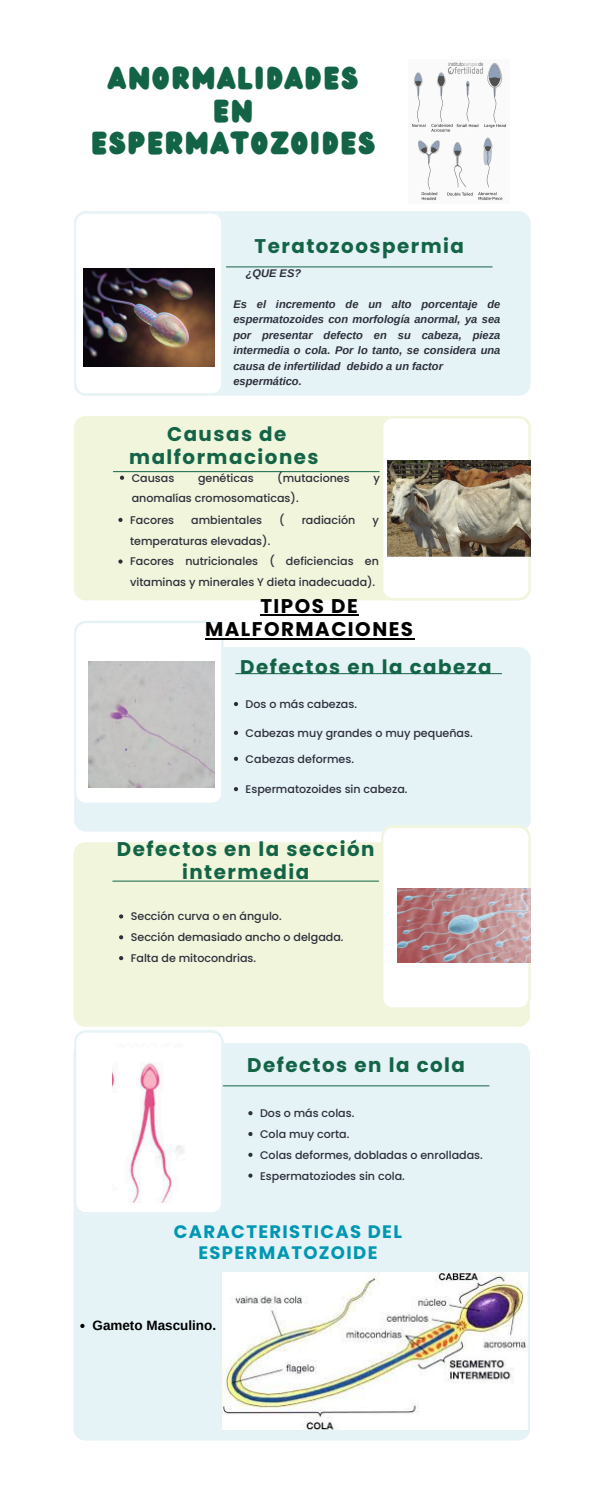
<style>
.page{position:relative;width:600px;height:1500px;background:#fff}
.page>*{position:absolute;margin:0;border:0;box-sizing:border-box;transform-origin:0 0}
.t1{font:27.8px/32.7px "Wedges";letter-spacing:.075em;color:#136447;text-align:center}
.t2{font:700 19.8px/23.2px "Poppins";letter-spacing:.075em;color:#136447;text-align:center}
.t3{font:700 19.8px/23.2px "Poppins";letter-spacing:.075em;color:#000;text-align:center}
.t4{font:700 18px/21.1px "Poppins";letter-spacing:.075em;color:#0097b2;text-align:center}
.t5{font:700 13.5px "Arimo";color:#000}
.t6{font:500 11.1px/20.8px "Poppins";color:#2d2f3b}
.t7{font:italic 700 11.1px/15.5px "Arimo";color:#2d2f3b}
</style>
<div class="page">
<div style="left:224px;top:211px;width:307px;height:185px;background:#e5f2f6"></div>
<svg style="left:74px;top:211px;width:150px;height:185px"></svg>
<hr style="left:226px;top:267px;width:266px;height:1px;background:#136447">
<div style="left:74px;top:416px;width:307px;height:184px;background:#f0f5db"></div>
<svg style="left:381px;top:416px;width:150px;height:184px"></svg>
<hr style="left:113px;top:471px;width:266px;height:1px;background:#136447">
<div style="left:74px;top:647px;width:457px;height:185px;background:#e5f2f6"></div>
<svg style="left:74px;top:621px;width:150px;height:184px"></svg>
<hr style="left:236px;top:673px;width:266px;height:1px;background:#136447">
<div style="left:73px;top:1043px;width:457px;height:398px;background:#e5f2f6"></div>
<svg style="left:74px;top:1030px;width:150px;height:185px"></svg>
<hr style="left:223px;top:1086px;width:266px;height:1px;background:#136447">
<div style="left:73px;top:842px;width:457px;height:185px;background:#f0f5db"></div>
<svg style="left:381px;top:825px;width:150px;height:185px"></svg>
<hr style="left:113px;top:881px;width:266px;height:1px;background:#136447">
<img style="left:412px;top:62px;width:95px;height:139px">
<img style="left:83px;top:268px;width:132px;height:99px">
<img style="left:387px;top:461px;width:143px;height:96px">
<img style="left:89px;top:661px;width:126px;height:127px">
<img style="left:398px;top:888px;width:132px;height:74px">
<img style="left:113px;top:1043px;width:79px;height:160px">
<img style="left:222px;top:1273px;width:305px;height:157px">
<hr style="left:260px;top:614px;width:99px;height:2px;background:#000">
<hr style="left:205px;top:638px;width:210px;height:1px;background:#000">
<svg style="left:120px;top:476px;width:4px;height:4px"></svg>
<svg style="left:118px;top:518px;width:5px;height:4px"></svg>
<svg style="left:118px;top:559px;width:5px;height:5px"></svg>
<svg style="left:234px;top:702px;width:4px;height:4px"></svg>
<svg style="left:234px;top:731px;width:4px;height:4px"></svg>
<svg style="left:234px;top:757px;width:4px;height:4px"></svg>
<svg style="left:234px;top:787px;width:4px;height:4px"></svg>
<svg style="left:119px;top:914px;width:4px;height:5px"></svg>
<svg style="left:119px;top:935px;width:4px;height:4px"></svg>
<svg style="left:119px;top:956px;width:4px;height:4px"></svg>
<svg style="left:248px;top:1111px;width:5px;height:4px"></svg>
<svg style="left:248px;top:1132px;width:5px;height:4px"></svg>
<svg style="left:248px;top:1153px;width:5px;height:4px"></svg>
<svg style="left:248px;top:1174px;width:5px;height:4px"></svg>
<svg style="left:80px;top:1324px;width:5px;height:4px"></svg>
<p class="t1" style="left:91px;top:63px;width:285px">ANORMALIDADES<br>EN<br>ESPERMATOZOIDES</p>
<p class="t2" style="left:255px;top:235px;width:211px">Teratozoospermia</p>
<p class="t7" style="left:246px;top:265px;width:57px">¿QUE ES?</p>
<h1 class="t7" style="left:233px;top:296px;width:269px">Es el incremento de un alto porcentaje de espermatozoides con morfología anormal, ya sea por presentar defecto en su cabeza, pieza intermedia o cola. Por lo tanto, se considera una causa de infertilidad debido a un factor espermático.</h1>
<p class="t2" style="left:129px;top:422px;width:191px">Causas de malformaciones</p>
<h3 class="t6" style="left:132px;top:467px;width:44px">Causas</h3>
<h3 class="t6" style="left:198px;top:467px;width:57px">genéticas</h3>
<h3 class="t6" style="left:277px;top:467px;width:74px">(mutaciones</h3>
<h3 class="t6" style="left:373px;top:467px;width:8px">y</h3>
<h3 class="t6" style="left:132px;top:488px;width:169px">anomalías cromosomaticas).</h3>
<h3 class="t6" style="left:130px;top:510px;width:46px">Facores</h3>
<h3 class="t6" style="left:191px;top:510px;width:72px">ambientales</h3>
<h3 class="t6" style="left:279px;top:510px;width:7px">(</h3>
<h3 class="t6" style="left:302px;top:510px;width:55px">radiación</h3>
<h3 class="t6" style="left:372px;top:510px;width:8px">y</h3>
<h3 class="t6" style="left:130px;top:530px;width:142px">temperaturas elevadas).</h3>
<h2 class="t6" style="left:130px;top:551px;width:250px">Facores nutricionales ( deficiencias en vitaminas y minerales Y dieta inadecuada).</h2>
<p class="t3" style="left:205px;top:595px;width:210px">TIPOS DE<br>MALFORMACIONES</p>
<p class="t2" style="left:240px;top:656px;width:253px">Defectos en la cabeza</p>
<h3 class="t6" style="left:246px;top:694px;width:113px">Dos o más cabezas.</h3>
<h3 class="t6" style="left:246px;top:722px;width:229px">Cabezas muy grandes o muy pequeñas.</h3>
<h5 class="t6" style="left:246px;top:748px;width:110px">Cabezas deformes.</h5>
<h6 class="t6" style="left:246px;top:779px;width:163px">Espermatozoides sin cabeza.</h6>
<p class="t2" style="left:117px;top:837px;width:259px">Defectos en la sección intermedia</p>
<p class="t6" style="left:131px;top:906px;width:152px">Sección curva o en ángulo.</p>
<p class="t6" style="left:131px;top:927px;width:214px">Sección demasiado ancho o delgada.</p>
<p class="t6" style="left:131px;top:948px;width:127px">Falta de mitocondrias.</p>
<p class="t2" style="left:247px;top:1054px;width:219px">Defectos en la cola</p>
<p class="t6" style="left:260px;top:1103px;width:96px">Dos o más colas.</p>
<p class="t6" style="left:260px;top:1124px;width:91px">Cola muy corta.</p>
<p class="t6" style="left:260px;top:1144px;width:224px">Colas deformes, dobladas o enrolladas.</p>
<p class="t6" style="left:260px;top:1165px;width:146px">Espermatoziodes sin cola.</p>
<p class="t4" style="left:174px;top:1221px;width:230px">CARACTERISTICAS DEL<br>ESPERMATOZOIDE</p>
<p class="t5" style="left:93px;top:1318px;width:125px">Gameto Masculino.</p>
</div>
